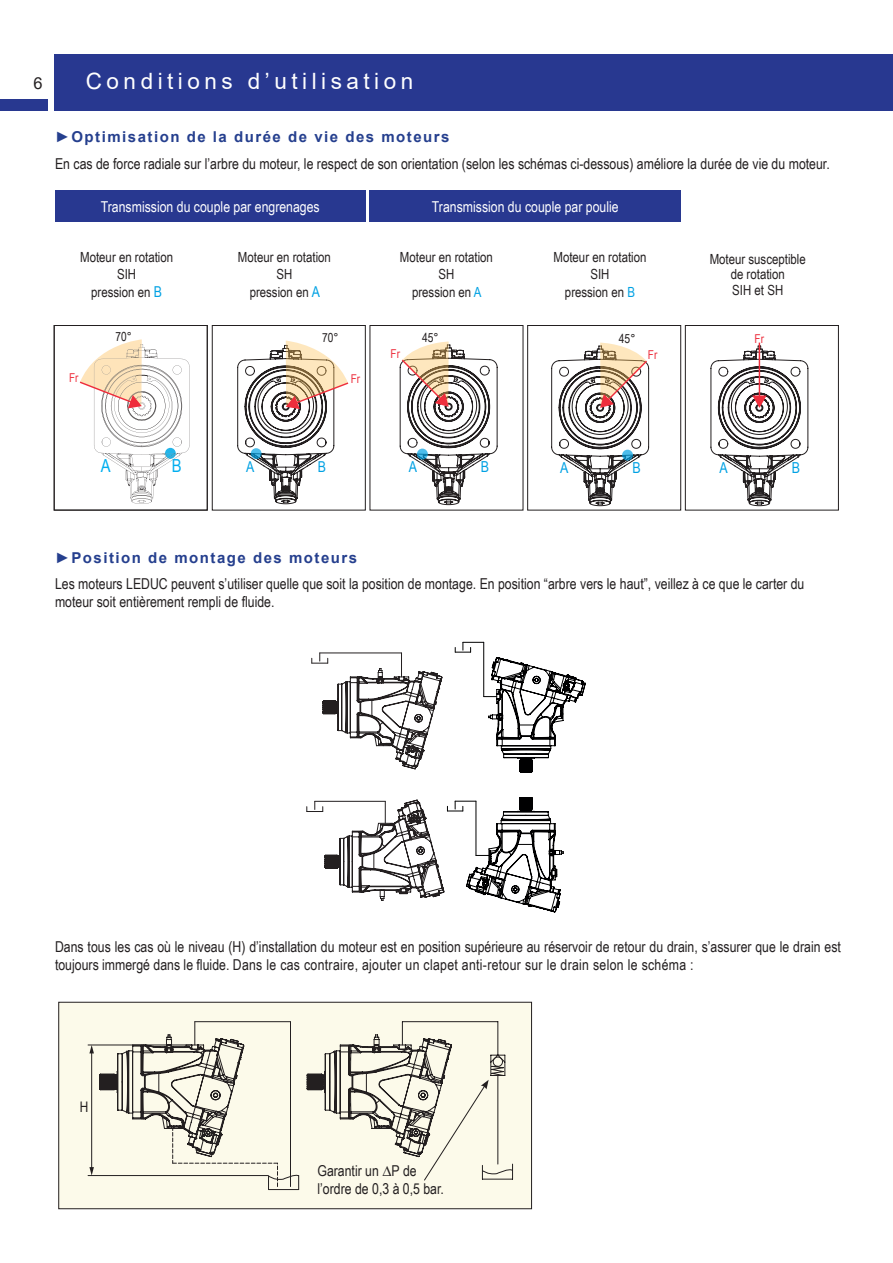
<style>
.page{position:relative;width:893px;height:1263px;background:#fff}
.page>*{position:absolute;margin:0;border:0;box-sizing:border-box;transform-origin:0 0}
.t1{font:22.5px "Arial";letter-spacing:.2em;color:#fff}
.t2{font:18px "Arial Narrow";color:#00aeef}
.t3{font:16.5px "Arial";color:#231f20}
.t4{font:15.15px "Arial Narrow";color:#00a1e3}
.t5{font:15px/18px "Arial Narrow";color:#231f20}
.t6{font:700 15px "Arial";letter-spacing:.1em;color:#253f8e}
.t7{font:15px "Arial Narrow";color:#fff}
.t8{font:15px "Arial Narrow";color:#00a1e3}
.t9{font:14.55px "Arial Narrow";color:#231f20}
.t10{font:13.95px/17.7px "Arial Narrow";color:#231f20;text-align:center}
.t11{font:12.6px "Arial Narrow";color:#231f20}
.t12{font:12.45px "Arial Narrow";color:#231f20}
.t13{font:12.3px "Arial Narrow";color:#ed2f3d}
.t14{font:12.3px "Arial Narrow";color:#ee2f3d}
.t15{font:12.15px "Arial Narrow";color:#ed2f3d}
.s1{font-size:15px;color:#00a1e3}
.s2{color:#00a1e3}
</style>
<div class="page">
<div style="left:0;top:99px;width:47px;height:12px;background:#283890"></div>
<div style="left:54px;top:54px;width:839px;height:56px;background:#283890"></div>
<div style="left:55px;top:190px;width:310px;height:32px;background:#283890"></div>
<div style="left:370px;top:190px;width:311px;height:32px;background:#283890"></div>
<svg style="left:237px;top:341px;width:112px;height:163px"></svg>
<div style="left:212px;top:325px;width:153px;height:185px;border:1px solid #231f20"></div>
<svg style="left:400px;top:341px;width:97px;height:164px"></svg>
<svg style="left:551px;top:343px;width:98px;height:163px"></svg>
<div style="left:527px;top:325px;width:154px;height:185px;border:1px solid #231f20"></div>
<svg style="left:312px;top:653px;width:130px;height:116px"></svg>
<svg style="left:455px;top:642px;width:130px;height:130px"></svg>
<svg style="left:307px;top:797px;width:256px;height:115px"></svg>
<div style="left:58px;top:1002px;width:474px;height:207px;background:#fcfaea"></div>
<hr style="left:88px;top:1175px;width:180px;height:1px;background:#231f20">
<hr style="left:88px;top:1045px;width:103px;height:1px;background:#231f20">
<hr style="left:195px;top:1021px;width:95px;height:1px;background:#231f20">
<hr style="left:269px;top:1189px;width:30px;height:1px;background:#231f20">
<svg style="left:89px;top:1022px;width:210px;height:167px"></svg>
<div style="left:58px;top:1002px;width:474px;height:207px;border:1px solid #231f20"></div>
<svg style="left:307px;top:1021px;width:206px;height:160px"></svg>
<svg style="left:80px;top:339px;width:109px;height:165px"></svg>
<div style="left:54px;top:325px;width:153px;height:185px;border:1px solid #231f20"></div>
<hr style="left:759px;top:343px;width:1px;height:55px;background:#ee2e3c">
<svg style="left:711px;top:346px;width:97px;height:160px"></svg>
<div style="left:685px;top:325px;width:154px;height:185px;border:1px solid #231f20"></div>
<p class="t3" style="left:33px;top:76px;width:11px">6</p>
<h1 class="t1" style="left:86px;top:73px;width:329px">Conditions d’utilisation</h1>
<p class="t6" style="left:55px;top:127px;width:396px">►Optimisation de la durée de vie des moteurs</p>
<p class="t5" style="left:55px;top:154px;width:776px">En cas de force radiale sur l’arbre du moteur, le respect de son orientation (selon les schémas ci-dessous) améliore la durée de vie du moteur.</p>
<p class="t7" style="left:101px;top:201px;width:221px">Transmission du couple par engrenages</p>
<p class="t7" style="left:432px;top:201px;width:188px">Transmission du couple par poulie</p>
<p class="t10" style="left:80px;top:249px;width:95px">Moteur en rotation<br>SIH<br>pression en <span class="s1">B</span></p>
<p class="t10" style="left:238px;top:249px;width:95px">Moteur en rotation<br>SH<br>pression en <span class="s1">A</span></p>
<p class="t10" style="left:400px;top:249px;width:95px">Moteur en rotation<br>SH<br>pression en <span class="s2">A</span></p>
<p class="t10" style="left:553px;top:249px;width:95px">Moteur en rotation<br>SIH<br>pression en <span class="s2">B</span></p>
<p class="t10" style="left:710px;top:252px;width:98px;line-height:15.5px">Moteur susceptible de rotation<br>SIH et SH</p>
<p class="t14" style="left:69px;top:373px;width:11px">Fr</p>
<p class="t11" style="left:116px;top:327px;width:18px">70°</p>
<p class="t12" style="left:322px;top:330px;width:18px">70°</p>
<p class="t15" style="left:351px;top:372px;width:11px">Fr</p>
<p class="t13" style="left:390px;top:346px;width:11px">Fr</p>
<p class="t11" style="left:422px;top:330px;width:18px">45°</p>
<p class="t11" style="left:619px;top:331px;width:18px">45°</p>
<p class="t13" style="left:648px;top:348px;width:11px">Fr</p>
<p class="t13" style="left:755px;top:331px;width:11px">Fr</p>
<p class="t2" style="left:101px;top:458px;width:11px">A</p>
<p class="t2" style="left:172px;top:452px;width:11px">B</p>
<p class="t4" style="left:719px;top:459px;width:10px">A</p>
<p class="t4" style="left:792px;top:459px;width:10px">B</p>
<p class="t8" style="left:246px;top:458px;width:10px">A</p>
<p class="t8" style="left:318px;top:458px;width:10px">B</p>
<p class="t4" style="left:409px;top:458px;width:10px">A</p>
<p class="t4" style="left:481px;top:458px;width:10px">B</p>
<p class="t4" style="left:560px;top:459px;width:10px">A</p>
<p class="t4" style="left:632px;top:459px;width:10px">B</p>
<p class="t6" style="left:55px;top:547px;width:304px">►Position de montage des moteurs</p>
<p class="t5" style="left:55px;top:574px;width:751px">Les moteurs LEDUC peuvent s’utiliser quelle que soit la position de montage. En position “arbre vers le haut”, veillez à ce que le carter du moteur soit entièrement rempli de fluide.</p>
<p class="t5" style="left:55px;top:937px;width:787px">Dans tous les cas où le niveau (H) d’installation du moteur est en position supérieure au réservoir de retour du drain, s’assurer que le drain est toujours immergé dans le fluide. Dans le cas contraire, ajouter un clapet anti-retour sur le drain selon le schéma :</p>
<p class="t9" style="left:80px;top:1099px;width:10px">H</p>
<p class="t5" style="left:317px;top:1161px;width:128px">Garantir un ∆P de l’ordre de 0,3 à 0,5 bar.</p>
</div>
